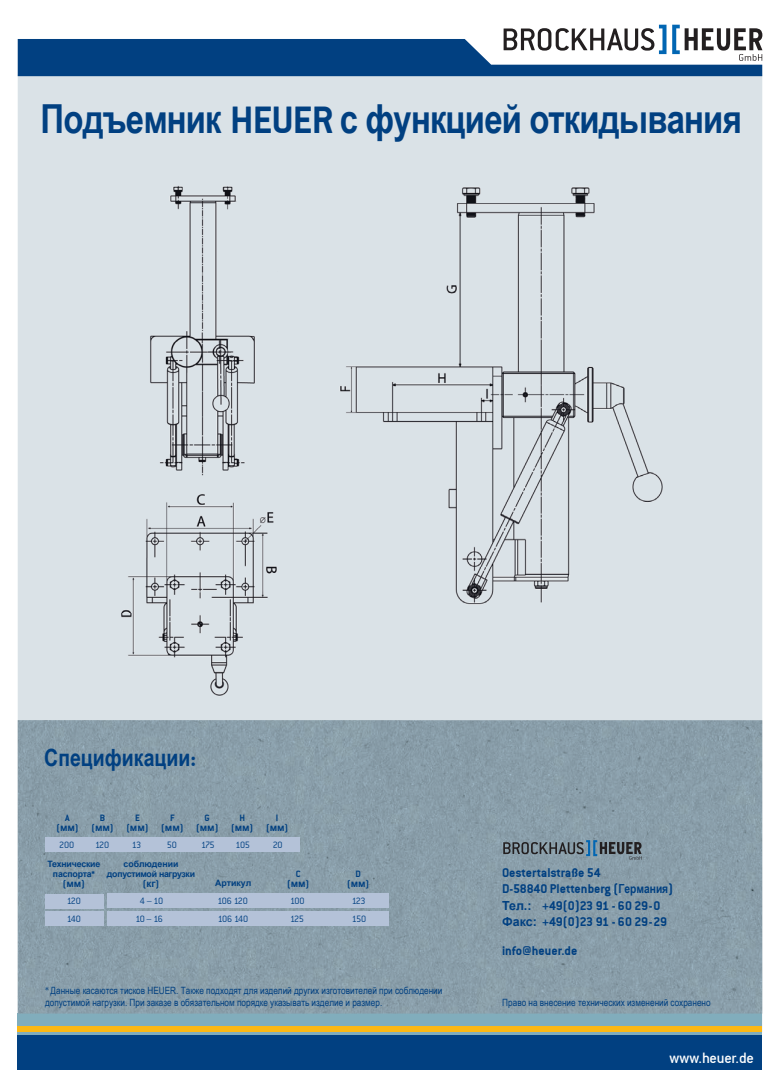
<style>
.page{position:relative;width:780px;height:1088px;background:#fff}
.page>*{position:absolute;margin:0;border:0;box-sizing:border-box;transform-origin:0 0}
.t1{font:700 40px "Arial Narrow";letter-spacing:-.02em;color:#014081}
.t2{font:700 23.75px "Arial Narrow";color:#014081}
.t3{font:16.25px "Conduit Md ITCTT Medium";letter-spacing:-.015em;color:#fff}
.t4{font:13.75px/16.5px "Conduit ITCTT Bold";letter-spacing:-.005em;color:#014081}
.t5{font:10px/12px "Arial Narrow";color:#014081}
.t6{font:10px/10px "Conduit ITCTT Bold";color:#014081;text-align:center}
.t7{font:10px/18.1px "Conduit ITCTT Light";letter-spacing:-.065em;color:#014081}
.t8{font:10px/18.1px "Conduit ITCTT Light";letter-spacing:-.045em;color:#014081}
.t9{font:700 8.75px/10px "Arial";letter-spacing:-.02em;color:#014081;text-align:center}
.t10{font:700 8.75px "Arial";color:#014081}
.s1{font-family:"Conduit ITCTT Bold";font-weight:400;font-size:41.25px}
.s2{font-family:"Conduit ITCTT Bold";font-weight:400;font-size:25px}
.s3{font-family:"Arial";font-weight:700}
.s4{font-family:"Conduit ITCTT Bold";font-weight:400}
.s5{font-family:"Conduit ITCTT Light"}
.s6{font-family:"Arial Narrow";font-weight:700;font-size:12.5px}
.s7{font-family:"Arial";font-weight:700;font-size:12.5px}
</style>
<div class="page">
<div style="left:18px;top:75px;width:744px;height:957px;background:#dae2e7"></div>
<div style="left:18px;top:1013px;width:744px;height:24px;background:#81adbc"></div>
<div style="left:18px;top:1026px;width:744px;height:5px;background:#fcb814"></div>
<div style="left:18px;top:1035px;width:744px;height:35px;background:#014081"></div>
<svg style="left:18px;top:25px;width:744px;height:51px"></svg>
<img style="left:18px;top:720px;width:744px;height:293px">
<div style="left:45px;top:837px;width:254px;height:15px;background:#b4c2d8"></div>
<div style="left:107px;top:911px;width:281px;height:15px;background:#b4c2d8"></div>
<div style="left:45px;top:893px;width:58px;height:15px;background:#b4c2d8"></div>
<div style="left:107px;top:893px;width:281px;height:15px;background:#b4c2d8"></div>
<div style="left:45px;top:911px;width:58px;height:15px;background:#b4c2d8"></div>
<img style="left:340px;top:187px;width:323px;height:418px">
<img style="left:150px;top:186px;width:105px;height:290px">
<img style="left:121px;top:494px;width:156px;height:202px">
<svg style="left:503px;top:840px;width:138px;height:20px;background:#6b7b86"></svg>
<h1 class="t1" style="left:41px;top:89px;width:702px">Подъемник <span class="s1">HEUER</span> с функцией откидывания</h1>
<h2 class="t2" style="left:44px;top:739px;width:153px">Спецификации<span class="s2">:</span></h2>
<p class="t6" style="left:196px;top:813px;width:24px">G (<span class="s3">мм</span>)</p>
<p class="t6" style="left:266px;top:813px;width:24px">I (<span class="s3">мм</span>)</p>
<p class="t6" style="left:56px;top:813px;width:24px">A (<span class="s3">мм</span>)</p>
<p class="t6" style="left:91px;top:813px;width:24px">B (<span class="s3">мм</span>)</p>
<p class="t6" style="left:126px;top:813px;width:24px">E (<span class="s3">мм</span>)</p>
<p class="t6" style="left:161px;top:813px;width:24px">F (<span class="s3">мм</span>)</p>
<p class="t6" style="left:231px;top:813px;width:24px">H (<span class="s3">мм</span>)</p>
<p class="t9" style="left:48px;top:859px;width:54px">Технические паспорта<span class="s4">*</span></p>
<p class="t6" style="left:63px;top:879px;width:24px">(<span class="s3">мм</span>)</p>
<p class="t7" style="left:59px;top:835px;width:17px">200</p>
<p class="t7" style="left:95px;top:835px;width:16px">120</p>
<p class="t7" style="left:132px;top:835px;width:11px">13</p>
<p class="t7" style="left:167px;top:835px;width:12px">50</p>
<p class="t7" style="left:201px;top:835px;width:15px">175</p>
<p class="t7" style="left:235px;top:835px;width:16px">105</p>
<p class="t7" style="left:273px;top:835px;width:11px">20</p>
<p class="t9" style="left:107px;top:859px;width:90px">соблюдении допустимой нагрузки</p>
<p class="t6" style="left:143px;top:879px;width:18px">(<span class="s3">кг</span>)</p>
<p class="t10" style="left:215px;top:877px;width:37px">Артикул</p>
<p class="t6" style="left:287px;top:869px;width:24px">C (<span class="s3">мм</span>)</p>
<p class="t6" style="left:347px;top:869px;width:24px">D (<span class="s3">мм</span>)</p>
<p class="t7" style="left:67px;top:892px;width:16px">120<br>140</p>
<p class="t8" style="left:217px;top:892px;width:33px">106 120<br>106 140</p>
<p class="t7" style="left:135px;top:892px;width:29px;text-align:center">4 – 10<br>10 – 16</p>
<p class="t7" style="left:290px;top:892px;width:16px;line-height:17.6px">100<br>125</p>
<p class="t7" style="left:352px;top:892px;width:16px;line-height:17.8px">123<br>150</p>
<p class="t5" style="left:45px;top:984px;width:399px"><span class="s5">*</span> Данные касаются тисков HEUER. Также подходят для изделий других изготовителей при соблюдении допустимой нагрузки. При заказе в обязательном порядке указывать изделие и размер.</p>
<h3 class="t4" style="left:502px;top:864px;width:173px">Oestertalstraße 54<br>D-58840 Plettenberg (<span class="s6">Германия</span>)<br><span class="s7">Тел.:</span> +49(0)23 91 - 60 29-0<br><span class="s7">Факс:</span> +49(0)23 91 - 60 29-29</h3>
<h3 class="t4" style="left:502px;top:942px;width:77px">info@heuer.de</h3>
<p class="t5" style="left:502px;top:996px;width:210px">Право на внесение технических изменений сохранено</p>
<h3 class="t3" style="left:669px;top:1048px;width:86px">www.heuer.de</h3>
</div>
